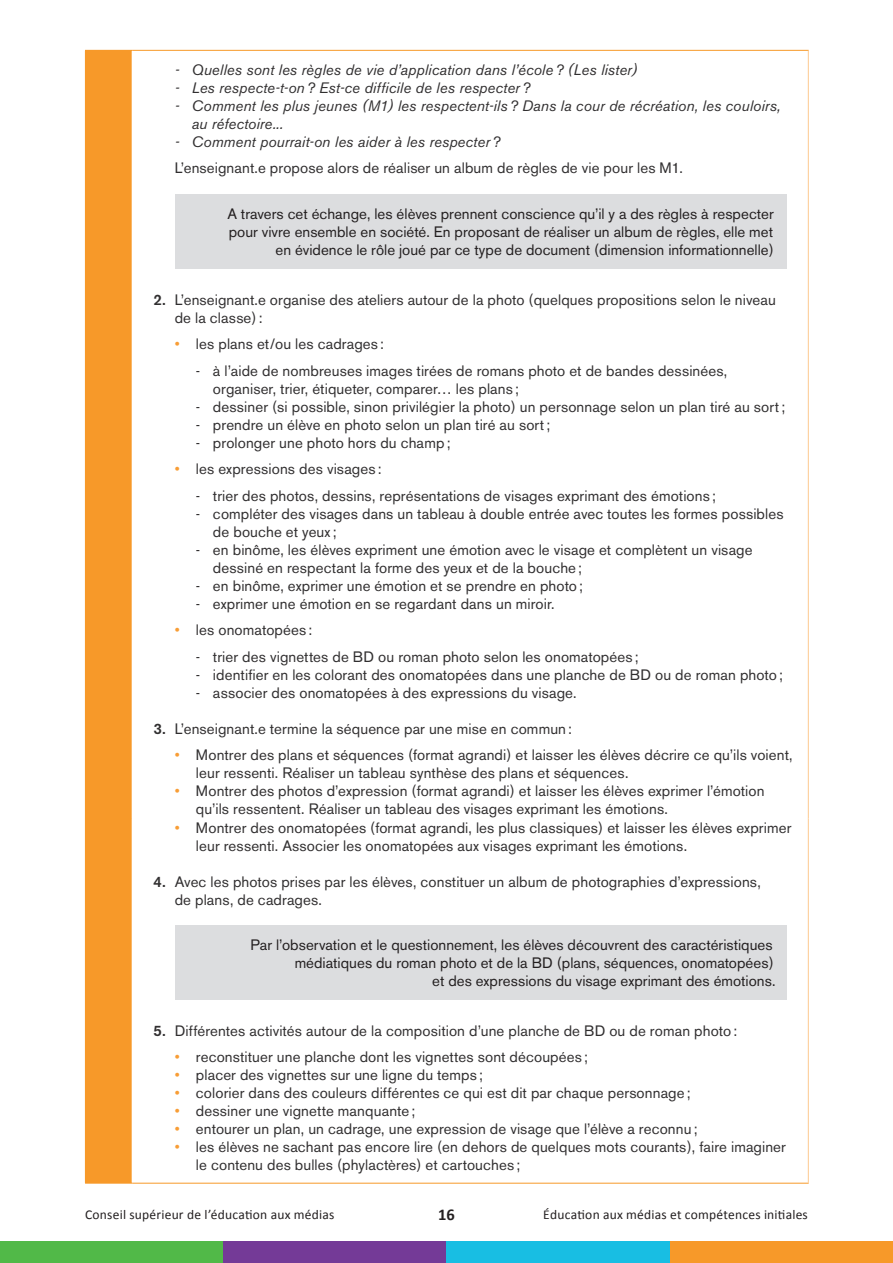
<style>
.page{position:relative;width:893px;height:1263px;background:#fff}
.page>*{position:absolute;margin:0;border:0;box-sizing:border-box;transform-origin:0 0}
.t1{font:700 16.5px "Calibri";color:#231f20}
.t2{font:15px/18px "Akzidenz Grotesk BE";letter-spacing:.01em;color:#312f30}
.t3{font:15px/18px "Akzidenz Grotesk BE";letter-spacing:.005em;color:#231f20;text-align:right}
.t4{font:italic 15px/18px "Akzidenz Grotesk BE";letter-spacing:.005em;color:#312f30}
.t5{font:13.5px "Calibri";letter-spacing:.02em;color:#231f20}
.s1{font-weight:500}
.s2{color:#f89d35}
</style>
<div class="page">
<div style="left:223px;top:1242px;width:223px;height:21px;background:#743a97"></div>
<div style="left:446px;top:1242px;width:224px;height:21px;background:#18bee3"></div>
<div style="left:0;top:1242px;width:223px;height:21px;background:#51b948"></div>
<div style="left:670px;top:1242px;width:223px;height:21px;background:#f79929"></div>
<div style="left:85px;top:50px;width:47px;height:1133px;background:#f79929"></div>
<hr style="left:85px;top:1183px;width:47px;height:1px;background:#f79929">
<hr style="left:132px;top:50px;width:677px;height:1px;background:#f79929">
<hr style="left:132px;top:1183px;width:677px;height:1px;background:#f79929">
<hr style="left:808px;top:51px;width:1px;height:767px;background:#fdc98f">
<hr style="left:808px;top:818px;width:1px;height:365px;background:#fdc98f">
<div style="left:175px;top:194px;width:611px;height:75px;background:#dcdddf"></div>
<div style="left:175px;top:926px;width:611px;height:74px;background:#dcdddf"></div>
<p class="t4" style="left:175px;top:61px;width:464px">- Quelles sont les règles de vie d’application dans l’école? (Les lister)</p>
<p class="t4" style="left:175px;top:79px;width:357px">- Les respecte-t-on? Est-ce difficile de les respecter?</p>
<p class="t4" style="left:192px;top:97px;width:590px;text-indent:-17px">- Comment les plus jeunes (M1) les respectent-ils? Dans la cour de récréation, les couloirs, au réfectoire...</p>
<p class="t4" style="left:175px;top:133px;width:327px">- Comment pourrait-on les aider à les respecter?</p>
<p class="t2" style="left:175px;top:159px;width:510px">L’enseignant.e propose alors de réaliser un album de règles de vie pour les M1.</p>
<p class="t3" style="left:227px;top:204px;width:548px">A travers cet échange, les élèves prennent conscience qu’il y a des règles à respecter pour vivre ensemble en société. En proposant de réaliser un album de règles, elle met en évidence le rôle joué par ce type de document (dimension informationnelle)</p>
<p class="t2" style="left:175px;top:290px;width:603px;text-indent:-21px"><span class="s1">2.</span> L’enseignant.e organise des ateliers autour de la photo (quelques propositions selon le niveau de la classe):</p>
<p class="t2" style="left:175px;top:335px;width:211px"><span class="s2">•</span> les plans et/ou les cadrages :</p>
<p class="t2" style="left:213px;top:361px;width:516px;text-indent:-17px">- à l’aide de nombreuses images tirées de romans photo et de bandes dessinées, organiser, trier, étiqueter, comparer… les plans ;</p>
<p class="t2" style="left:196px;top:397px;width:591px">- dessiner (si possible, sinon privilégier la photo) un personnage selon un plan tiré au sort;</p>
<p class="t2" style="left:196px;top:415px;width:356px">- prendre un élève en photo selon un plan tiré au sort;</p>
<p class="t2" style="left:196px;top:433px;width:256px">- prolonger une photo hors du champ;</p>
<p class="t2" style="left:175px;top:460px;width:208px"><span class="s2">•</span> les expressions des visages :</p>
<p class="t2" style="left:196px;top:486px;width:521px">- trier des photos, dessins, représentations de visages exprimant des émotions ;</p>
<p class="t2" style="left:213px;top:504px;width:572px;text-indent:-17px">- compléter des visages dans un tableau à double entrée avec toutes les formes possibles de bouche et yeux;</p>
<p class="t2" style="left:213px;top:540px;width:541px;text-indent:-17px">- en binôme, les élèves expriment une émotion avec le visage et complètent un visage dessiné en respectant la forme des yeux et de la bouche;</p>
<p class="t2" style="left:196px;top:576px;width:388px">- en binôme, exprimer une émotion et se prendre en photo;</p>
<p class="t2" style="left:196px;top:594px;width:360px">- exprimer une émotion en se regardant dans un miroir.</p>
<p class="t2" style="left:175px;top:621px;width:139px"><span class="s2">•</span> les onomatopées :</p>
<p class="t2" style="left:196px;top:647px;width:444px">- trier des vignettes de BD ou roman photo selon les onomatopées ;</p>
<p class="t2" style="left:196px;top:665px;width:588px">- identifier en les colorant des onomatopées dans une planche de BD ou de roman photo;</p>
<p class="t2" style="left:196px;top:683px;width:382px">- associer des onomatopées à des expressions du visage.</p>
<p class="t2" style="left:153px;top:719px;width:420px"><span class="s1">3.</span> L’enseignant.e termine la séquence par une mise en commun:</p>
<p class="t2" style="left:196px;top:746px;width:598px;text-indent:-21px"><span class="s2">•</span> Montrer des plans et séquences (format agrandi) et laisser les élèves décrire ce qu’ils voient, leur ressenti. Réaliser un tableau synthèse des plans et séquences.</p>
<p class="t2" style="left:196px;top:782px;width:570px;text-indent:-21px"><span class="s2">•</span> Montrer des photos d’expression (format agrandi) et laisser les élèves exprimer l’émotion qu’ils ressentent. Réaliser un tableau des visages exprimant les émotions.</p>
<p class="t2" style="left:196px;top:818px;width:597px;text-indent:-21px"><span class="s2">•</span> Montrer des onomatopées (format agrandi, les plus classiques) et laisser les élèves exprimer leur ressenti. Associer les onomatopées aux visages exprimant les émotions.</p>
<p class="t2" style="left:175px;top:872px;width:588px;text-indent:-21px"><span class="s1">4.</span> Avec les photos prises par les élèves, constituer un album de photographies d’expressions, de plans, de cadrages.</p>
<p class="t3" style="left:251px;top:935px;width:526px">Par l’observation et le questionnement, les élèves découvrent des caractéristiques médiatiques du roman photo et de la BD (plans, séquences, onomatopées)<br>et des expressions du visage exprimant des émotions.</p>
<p class="t2" style="left:153px;top:1022px;width:585px"><span class="s1">5.</span> Différentes activités autour de la composition d’une planche de BD ou de roman photo:</p>
<p class="t2" style="left:175px;top:1048px;width:415px"><span class="s2">•</span> reconstituer une planche dont les vignettes sont découpées ;</p>
<p class="t2" style="left:175px;top:1066px;width:310px"><span class="s2">•</span> placer des vignettes sur une ligne du temps ;</p>
<p class="t2" style="left:175px;top:1084px;width:517px"><span class="s2">•</span> colorier dans des couleurs différentes ce qui est dit par chaque personnage;</p>
<p class="t2" style="left:175px;top:1102px;width:242px"><span class="s2">•</span> dessiner une vignette manquante;</p>
<p class="t2" style="left:175px;top:1120px;width:524px"><span class="s2">•</span> entourer un plan, un cadrage, une expression de visage que l’élève a reconnu;</p>
<p class="t2" style="left:196px;top:1138px;width:591px;text-indent:-21px"><span class="s2">•</span> les élèves ne sachant pas encore lire (en dehors de quelques mots courants), faire imaginer le contenu des bulles (phylactères) et cartouches ;</p>
<p class="t5" style="left:85px;top:1206px;width:251px">Conseil supérieur de l’éducation aux médias</p>
<p class="t1" style="left:438px;top:1204px;width:18px">16</p>
<p class="t5" style="left:543px;top:1206px;width:266px">Éducation aux médias et compétences initiales</p>
</div>
